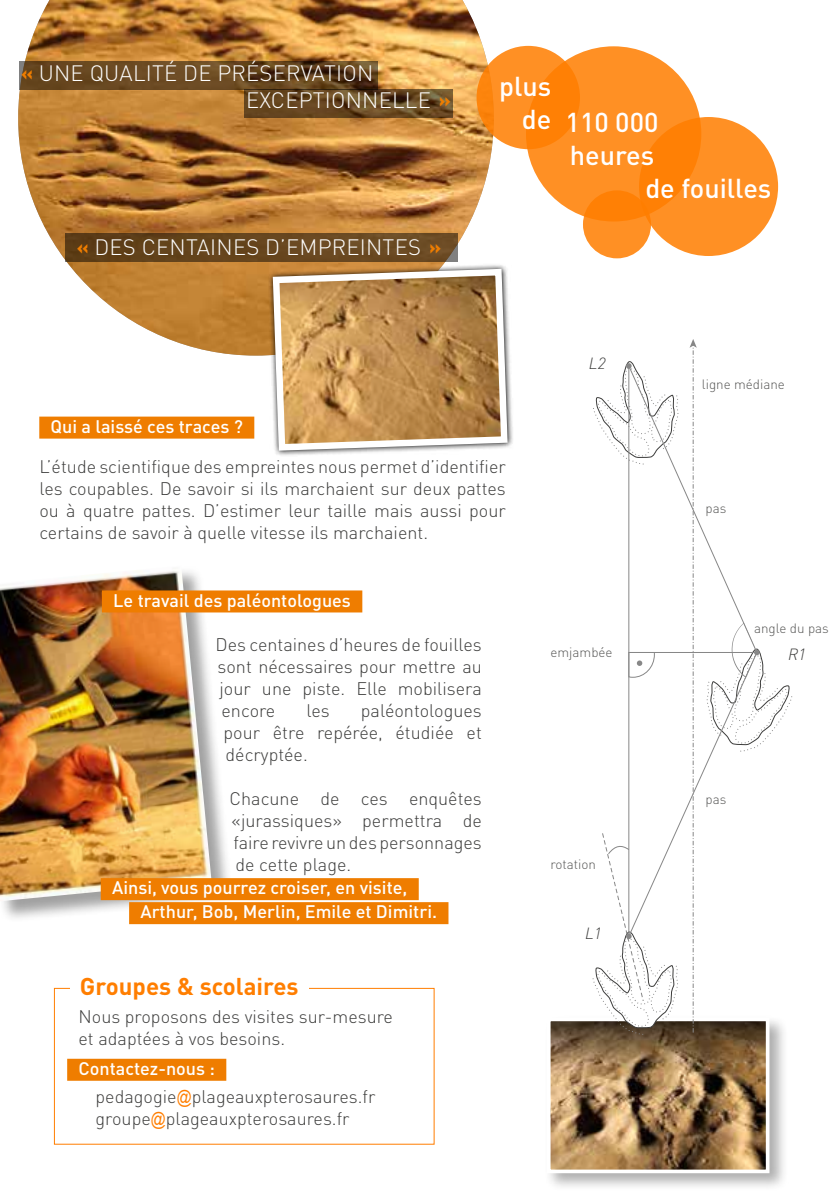
<style>
.page{position:relative;width:840px;height:1191px;background:#fff}
.page>*{position:absolute;margin:0;border:0;box-sizing:border-box;transform-origin:0 0}
.t1{font:500 27px/36px "DIN Pro";color:#fff}
.t2{font:700 24px "DIN Pro";color:#ff7e00}
.t3{font:300 22px/26.4px "DIN Pro";letter-spacing:.01em;color:#fff}
.t4{font:300 18px/22px "DIN Pro";color:#3c3c3b;text-align:justify}
.t5{font:500 18px/24px "DIN Pro";color:#fff}
.t6{font:italic 300 16px "DIN Pro";color:#3c3c3b}
.t7{font:300 13.4px "DIN Pro";color:#575756}
.s1{font-weight:900;font-size:17.4px;color:#ef7d00}
.s2{font-weight:500;color:#fff}
.s3{font-family:"Arial Narrow";font-weight:400;color:#ff7e00}
</style>
<div class="page">
<img style="left:18px;top:0;width:475px;height:355px">
<div style="left:543px;top:1014px;width:244px;height:177px;background:#000;opacity:.32"></div>
<img style="left:551px;top:1022px;width:213px;height:146px">
<div style="left:546px;top:1017px;width:223px;height:156px;border:4px solid #fff"></div>
<svg style="left:592px;top:339px;width:199px;height:695px"></svg>
<div style="left:0;top:566px;width:233px;height:357px;background:#000;opacity:.37"></div>
<img style="left:0;top:566px;width:211px;height:335px">
<svg style="left:20px;top:62px;width:358px;height:28px;background:#64441f"></svg>
<svg style="left:244px;top:90px;width:208px;height:28px;background:#654822"></svg>
<svg style="left:268px;top:264px;width:245px;height:192px"></svg>
<svg style="left:269px;top:265px;width:241px;height:189px;background:#c49d6b"></svg>
<div style="left:525px;top:46px;width:176px;height:175px;background:#ff9024;border-radius:50%"></div>
<svg style="left:476px;top:46px;width:103px;height:103px;background:#fe8917"></svg>
<svg style="left:638px;top:117px;width:139px;height:139px;background:#ff8c1c"></svg>
<svg style="left:582px;top:190px;width:68px;height:68px;background:#ff8a19"></svg>
<div style="left:65px;top:234px;width:392px;height:28px;background:#66451e"></div>
<div style="left:54px;top:988px;width:380px;height:156px;background:#fff;border:1px solid #ff7e00"></div>
<div style="left:70px;top:972px;width:238px;height:30px;background:#fff"></div>
<div style="left:67px;top:1058px;width:159px;height:22px;background:#ef7d00"></div>
<div style="left:39px;top:416px;width:215px;height:22px;background:#ef7d00"></div>
<div style="left:101px;top:878px;width:317px;height:22px;background:#ef7d00"></div>
<div style="left:129px;top:902px;width:319px;height:22px;background:#ef7d00"></div>
<div style="left:102px;top:590px;width:260px;height:22px;background:#ef7d00"></div>
<p class="t3" style="left:246px;top:58px;width:206px;text-indent:-225px"><span class="s1">«</span> une qualité d e préservation exceptionnelle <span class="s1">»</span></p>
<p class="t3" style="left:77px;top:232px;width:365px"><span class="s1">«</span> des centaines d’empreintes <span class="s1">»</span></p>
<p class="t5" style="left:51px;top:412px;width:194px">Qui a laissé ces traces ?</p>
<h1 class="t1" style="left:521px;top:66px;width:138px;text-indent:-23px">plus<br>de 110 000</h1>
<h1 class="t1" style="left:569px;top:134px;width:86px">heures</h1>
<h1 class="t1" style="left:645px;top:168px;width:127px">de fouilles</h1>
<p class="t6" style="left:588px;top:351px;width:18px">L2</p>
<p class="t7" style="left:701px;top:374px;width:84px">ligne médiane</p>
<p class="t4" style="left:39px;top:453px;width:468px">L’étude scientifique des empreintes nous permet d’identifier les coupables. De savoir si ils marchaient sur deux pattes ou à quatre pattes. D’estimer leur taille mais aussi pour certains de savoir à quelle vitesse ils marchaient.</p>
<p class="t5" style="left:113px;top:586px;width:239px">Le travail des paléontologues</p>
<p class="t4" style="left:215px;top:632px;width:268px">Des centaines d’heures de fouilles sont nécessaires pour mettre au jour une piste. Elle mobilisera encore</p>
<p class="t4" style="left:223px;top:698px;width:260px;text-indent:137px">paléontologues pour être repérée, étudiée et décryptée.</p>
<p class="t4" style="left:229px;top:786px;width:254px">Chacune de ces enquêtes «jurassiques» permettra de faire revivre un des personnages de cette plage.</p>
<p class="t4" style="left:306px;top:698px;width:25px">les</p>
<p class="t5" style="left:140px;top:874px;width:298px;text-indent:-28px">Ainsi, vous pourrez croiser, en visite,<br>Arthur, Bob, Merlin, Emile et Dimitri.</p>
<h2 class="t2" style="left:80px;top:966px;width:220px">Groupes &amp; scolaires</h2>
<p class="t4" style="left:78px;top:1004px;width:316px">N ous proposons des visites sur-mesure et adaptées à vos besoins.</p>
<p class="t4" style="left:95px;top:1053px;width:281px;line-height:27.6px;text-indent:-17px"><span class="s2">Contactez-nous : </span>pedagogie<span class="s3">@</span>plageauxpterosaures.fr</p>
<p class="t4" style="left:95px;top:1105px;width:255px">groupe<span class="s3">@</span>plageauxpterosaures.fr</p>
<p class="t7" style="left:705px;top:498px;width:22px">pas</p>
<p class="t7" style="left:753px;top:617px;width:76px">angle du pas</p>
<p class="t7" style="left:550px;top:642px;width:63px">emjambée</p>
<p class="t6" style="left:787px;top:642px;width:19px">R1</p>
<p class="t7" style="left:550px;top:853px;width:47px">rotation</p>
<p class="t6" style="left:584px;top:921px;width:18px">L1</p>
<p class="t7" style="left:705px;top:788px;width:22px">pas</p>
</div>
